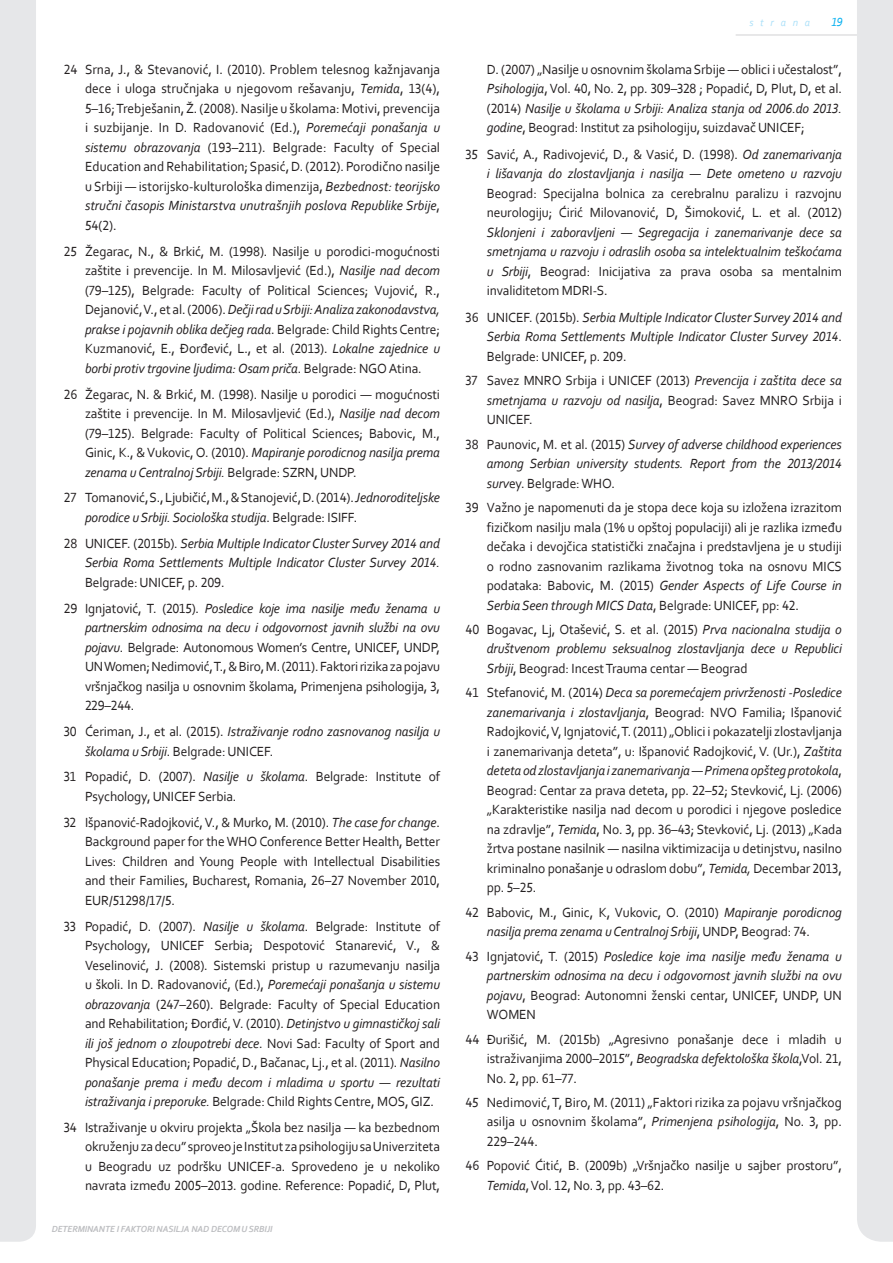
<style>
.page{position:relative;width:893px;height:1263px;background:#fff}
.page>*{position:absolute;margin:0;border:0;box-sizing:border-box;transform-origin:0 0}
.t1{font:13.95px/19.5px "Corbel";letter-spacing:-.01em;color:#231f20;text-align:justify}
.t2{font:italic 13.95px/19.5px "Corbel";letter-spacing:-.01em;color:#231f20;text-align:justify}
.t3{font:italic 12.3px "Corbel";color:#00aeef}
.t4{font:italic 10.8px "Corbel";letter-spacing:.64em;color:#aae0f9}
.t5{font:italic 700 9.3px "Corbel";letter-spacing:-.01em;color:#bcbdc0}
.s1{font-style:italic}
.s2{font-style:normal}
</style>
<div class="page">
<div style="left:0;top:0;width:36px;height:1242px;background:#e6e7e9"></div>
<div style="left:857px;top:0;width:36px;height:1242px;background:#e6e7e9"></div>
<hr style="left:736px;top:35px;width:121px;height:1px;background:#d1d2d4">
<p class="t1" style="left:85px;top:59px;width:357px;text-indent:-21px">24 Srna, J., &amp; Stevanović, I. (2010). Problem telesnog kažnjavanja dece i uloga stručnjaka u njegovom rešavanju, <span class="s1">Temida</span>, 13(4), 5–16; Trebješanin, Ž. (2008). Nasilje u školama: Motivi, prevencija i suzbijanje. In D. Radovanović (Ed.), <span class="s1">Poremećaji ponašanja u sistemu obrazovanja</span> (193–211). Belgrade: Faculty of Special Education and Rehabilitation; Spasić, D. (2012). Porodično nasilje u Srbiji — istorijsko-kulturološka dimenzija, <span class="s1">Bezbednost: teorijsko stručni časopis Ministarstva unutrašnjih poslova Republike Srbije</span>, 54(2).</p>
<p class="t1" style="left:85px;top:241px;width:357px;text-indent:-21px">25 Žegarac, N., &amp; Brkić, M. (1998). Nasilje u porodici-mogućnosti zaštite i prevencije. In M. Milosavljević (Ed.), <span class="s1">Nasilje nad decom </span>(79–125), Belgrade: Faculty of Political Sciences; Vujović, R., Dejanović, V., et al. (2006). <span class="s1">Dečji rad u Srbiji: Analiza zakonodavstva, prakse i pojavnih oblika dečjeg rada</span>. Belgrade: Child Rights Centre; Kuzmanović, E., Đorđević, L., et al. (2013). <span class="s1">Lokalne zajednice u borbi protiv trgovine ljudima: Osam priča</span>. Belgrade: NGO Atina.</p>
<p class="t1" style="left:85px;top:384px;width:357px;text-indent:-21px">26 Žegarac, N. &amp; Brkić, M. (1998). Nasilje u porodici — mogućnosti zaštite i prevencije. In M. Milosavljević (Ed.), <span class="s1">Nasilje nad decom </span>(79–125). Belgrade: Faculty of Political Sciences; Babovic, M., Ginic, K., &amp; Vukovic, O. (2010). <span class="s1">Mapiranje porodicnog nasilja prema zenama u Centralnoj Srbiji.</span> Belgrade: SZRN, UNDP.</p>
<p class="t1" style="left:85px;top:488px;width:357px;text-indent:-21px">27 Tomanović, S., Ljubičić, M., &amp; Stanojević, D. (2014). <span class="s1">Jednoroditeljske porodice u Srbiji. Sociološka studija</span>. Belgrade: ISIFF.</p>
<p class="t2" style="left:85px;top:533px;width:357px;text-indent:-21px"><span class="s2">28 UNICEF. (2015b).</span> Serbia Multiple Indicator Cluster Survey 2014 and Serbia Roma Settlements Multiple Indicator Cluster Survey 2014.<br><span class="s2">Belgrade: UNICEF, p. 209.</span></p>
<p class="t1" style="left:85px;top:598px;width:357px;text-indent:-21px">29 Ignjatović, T. (2015). <span class="s1">Posledice koje ima nasilje među ženama u partnerskim odnosima na decu i odgovornost javnih službi na ovu pojavu</span>. Belgrade: Autonomous Women’s Centre, UNICEF, UNDP, UN Women; Nedimović, T., &amp; Biro, M. (2011). Faktori rizika za pojavu vršnjačkog nasilja u osnovnim školama, Primenjena psihologija, 3, 229–244.</p>
<p class="t2" style="left:85px;top:721px;width:357px;text-indent:-21px"><span class="s2">30 Ćeriman, J., et al. (2015).</span> Istraživanje rodno zasnovanog nasilja u školama u Srbiji<span class="s2">. Belgrade: UNICEF.</span></p>
<p class="t1" style="left:85px;top:767px;width:357px;text-indent:-21px">31 Popadić, D. (2007). <span class="s1">Nasilje u školama</span>. Belgrade: Institute of<br>Psychology, UNICEF Serbia.</p>
<p class="t1" style="left:85px;top:812px;width:357px;text-indent:-21px">32 Išpanović-Radojković, V., &amp; Murko, M. (2010). <span class="s1">The case for change</span>.<br>Background paper for the WHO Conference Better Health, Better Lives: Children and Young People with Intellectual Disabilities and their Families, Bucharest, Romania, 26–27 November 2010, EUR/51298/17/5.</p>
<p class="t1" style="left:85px;top:916px;width:357px;text-indent:-21px">33 Popadić, D. (2007). <span class="s1">Nasilje u školama</span>. Belgrade: Institute of Psychology, UNICEF Serbia; Despotović Stanarević, V., &amp; Veselinović, J. (2008). Sistemski pristup u razumevanju nasilja u školi. In D. Radovanović, (Ed.), <span class="s1">Poremećaji ponašanja u sistemu obrazovanja</span> (247–260). Belgrade: Faculty of Special Education and Rehabilitation; Đorđić, V. (2010). <span class="s1">Detinjstvo u gimnastičkoj sali ili još jednom o zloupotrebi dece</span>. Novi Sad: Faculty of Sport and Physical Education; Popadić, D., Bačanac, Lj., et al. (2011). <span class="s1">Nasilno ponašanje prema i među decom i mladima u sportu — rezultati istraživanja i preporuke.</span> Belgrade: Child Rights Centre, MOS, GIZ.</p>
<p class="t1" style="left:85px;top:1117px;width:357px;text-indent:-21px">34 Istraživanje u okviru projekta „Škola bez nasilja — ka bezbednom okruženju za decu” sproveo je Institut za psihologiju sa Univerziteta u Beogradu uz podršku UNICEF-a. Sprovedeno je u nekoliko navrata između 2005–2013. godine. Reference: Popadić, D, Plut,</p>
<p class="t5" style="left:52px;top:1223px;width:222px">DETERMINANTE I FAKTORI NASILJA NAD DECOM U SRBIJI</p>
<p class="t4" style="left:749px;top:16px;width:62px">strana</p>
<p class="t3" style="left:832px;top:15px;width:13px">19</p>
<p class="t1" style="left:487px;top:59px;width:357px">D. (2007) „Nasilje u osnovnim školama Srbije — oblici i učestalost”, <span class="s1">Psihologija</span>, Vol. 40, No. 2, pp. 309–328 ; Popadić, D, Plut, D, et al. (2014) <span class="s1">Nasilje u školama u Srbiji: Analiza stanja od 2006.do 2013. godine</span>, Beograd: Institut za psihologiju, suizdavač UNICEF;</p>
<p class="t1" style="left:487px;top:144px;width:357px;text-indent:-21px">35 Savić, A., Radivojević, D., &amp; Vasić, D. (1998). <span class="s1">Od zanemarivanja i lišavanja do zlostavljanja i nasilja — Dete ometeno u razvoju </span>Beograd: Specijalna bolnica za cerebralnu paralizu i razvojnu neurologiju; Ćirić Milovanović, D, Šimoković, L. et al. (2012)<br><span class="s1">Sklonjeni i zaboravljeni — Segregacija i zanemarivanje dece sa smetnjama u razvoju i odraslih osoba sa intelektualnim teškoćama u Srbiji</span>, Beograd: Inicijativa za prava osoba sa mentalnim invaliditetom MDRI-S.</p>
<p class="t2" style="left:487px;top:307px;width:357px;text-indent:-21px"><span class="s2">36 UNICEF. (2015b).</span> Serbia Multiple Indicator Cluster Survey 2014 and Serbia Roma Settlements Multiple Indicator Cluster Survey 2014<span class="s2">.<br>Belgrade: UNICEF, p. 209.</span></p>
<p class="t1" style="left:487px;top:370px;width:357px;text-indent:-21px">37 Savez MNRO Srbija i UNICEF (2013) <span class="s1">Prevencija i zaštita dece sa smetnjama u razvoju od nasilja</span>, Beograd: Savez MNRO Srbija i UNICEF.</p>
<p class="t2" style="left:487px;top:434px;width:357px;text-indent:-21px"><span class="s2">38 Paunovic, M. et al. (2015)</span> Survey of adverse childhood experiences among Serbian university students. Report from the 2013/2014 surv<span class="s2">ey. Belgrade: WHO.</span></p>
<p class="t1" style="left:487px;top:497px;width:357px;text-indent:-21px">39 Važno je napomenuti da je stopa dece koja su izložena izrazitom fizičkom nasilju mala (1% u opštoj populaciji) ali je razlika između dečaka i devojčica statistički značajna i predstavljena je u studiji o rodno zasnovanim razlikama životnog toka na osnovu MICS podataka: Babovic, M. (2015) <span class="s1">Gender Aspects of Life Course in Serbia Seen through MICS Data</span>, Belgrade: UNICEF, pp: 42.</p>
<p class="t2" style="left:487px;top:619px;width:357px;text-indent:-21px"><span class="s2">40 Bogavac, Lj, Otašević, S. et al. (2015)</span> Prva nacionalna studija o društvenom problemu seksualnog zlostavljanja dece u Republici Srbiji<span class="s2">, Beograd: Incest Trauma centar — Beograd</span></p>
<p class="t1" style="left:487px;top:683px;width:357px;text-indent:-21px">41 Stefanović, M. (2014) <span class="s1">Deca sa poremećajem privrženosti -Posledice zanemarivanja i zlostavljanja</span>, Beograd: NVO Familia; Išpanović Radojković, V, Ignjatović, T. (2011) „Oblici i pokazatelji zlostavljanja i zanemarivanja deteta”, u: Išpanović Radojković, V. (Ur.), <span class="s1">Zaštita deteta od zlostavljanja i zanemarivanja</span> — <span class="s1">Primena opšteg protokola</span>, Beograd: Centar za prava deteta, pp. 22–52; Stevković, Lj. (2006) „Karakteristike nasilja nad decom u porodici i njegove posledice na zdravlje”, <span class="s1">Temida</span>, No. 3, pp. 36–43; Stevković, Lj. (2013) „Kada žrtva postane nasilnik — nasilna viktimizacija u detinjstvu, nasilno kriminalno ponašanje u odraslom dobu”, <span class="s1">Temida,</span> Decembar 2013, pp. 5–25.</p>
<p class="t1" style="left:487px;top:902px;width:357px;text-indent:-21px">42 Babovic, M., Ginic, K, Vukovic, O. (2010) <span class="s1">Mapiranje porodicnog nasilja prema zenama u Centralnoj Srbiji</span>, UNDP, Beograd: 74.</p>
<p class="t2" style="left:487px;top:946px;width:357px;text-indent:-21px"><span class="s2">43 Ignjatović, T. (2015)</span> Posledice koje ima nasilje među ženama u partnerskim odnosima na decu i odgovornost javnih službi na ovu pojavu<span class="s2">, Beograd: Autonomni ženski centar, UNICEF, UNDP, UN WOMEN</span></p>
<p class="t1" style="left:487px;top:1029px;width:357px;text-indent:-21px">44 Đurišić, M. (2015b) „Agresivno ponašanje dece i mladih u istraživanjima 2000–2015”, <span class="s1">Beogradska defektološka škola</span>,Vol. 21, No. 2, pp. 61–77.</p>
<p class="t1" style="left:487px;top:1092px;width:357px;text-indent:-21px">45 Nedimović, T, Biro, M. (2011) „Faktori rizika za pojavu vršnjačkog asilja u osnovnim školama”, <span class="s1">Primenjena psihologija</span>, No. 3, pp.<br>229–244.</p>
<p class="t1" style="left:487px;top:1155px;width:357px;text-indent:-21px">46 Popović Ćitić, B. (2009b) „Vršnjačko nasilje u sajber prostoru”,<br><span class="s1">Temida</span>, Vol. 12, No. 3, pp. 43–62.</p>
</div>
